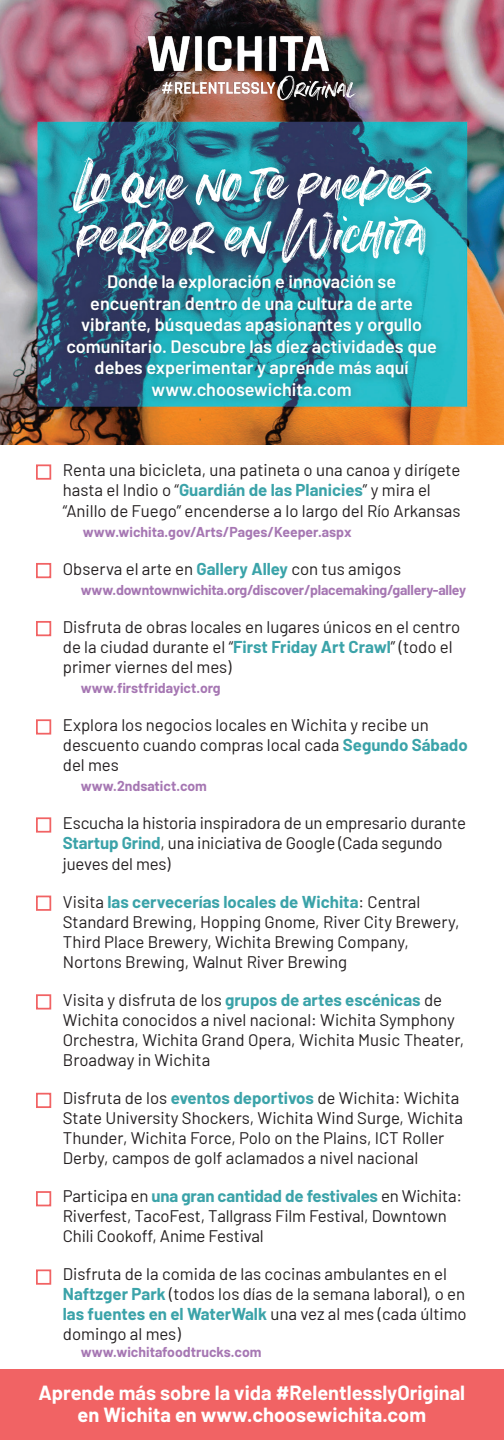
<style>
.page{position:relative;width:504px;height:1440px;background:#fff}
.page>*{position:absolute;margin:0;border:0;box-sizing:border-box;transform-origin:0 0}
.t1{font:82px "Summer Loving";color:#fff}
.t2{font:700 20px/22px "Barlow";color:#fff;text-align:center}
.t3{font:600 18px/21.6px "Barlow";color:#fff;text-align:center}
.t4{font:16.8px/20px "Barlow";color:#231f20}
.t5{font:700 14px "Barlow";letter-spacing:-.005em;color:#a677b3}
.s1{font-weight:700;color:#3ba3a9}
</style>
<div class="page">
<img style="left:0;top:0;width:504px;height:444px">
<div style="left:36px;top:464px;width:15px;height:16px;border:2px solid #f16364"></div>
<div style="left:36px;top:563px;width:15px;height:15px;border:2px solid #f16364"></div>
<div style="left:36px;top:621px;width:15px;height:15px;border:2px solid #f16364"></div>
<div style="left:36px;top:719px;width:15px;height:16px;border:2px solid #f16364"></div>
<div style="left:36px;top:817px;width:15px;height:16px;border:2px solid #f16364"></div>
<div style="left:36px;top:896px;width:15px;height:15px;border:2px solid #f16364"></div>
<div style="left:36px;top:994px;width:15px;height:16px;border:2px solid #f16364"></div>
<div style="left:36px;top:1093px;width:15px;height:15px;border:2px solid #f16364"></div>
<div style="left:36px;top:1191px;width:15px;height:15px;border:2px solid #f16364"></div>
<div style="left:36px;top:1269px;width:15px;height:16px;border:2px solid #f16364"></div>
<div style="left:0;top:1369px;width:504px;height:71px;background:#f16364"></div>
<div style="left:61px;top:145px;width:383px;height:131px;background:#231f20;opacity:.25"></div>
<img style="left:104px;top:0;width:296px;height:134px">
<div style="left:58px;top:265px;width:388px;height:141px;background:#231f20;opacity:.4"></div>
<p class="t1" style="left:73px;top:133px;width:359px">Lo que no te puedes</p>
<p class="t1" style="left:77px;top:185px;width:351px">perder en Wichita</p>
<p class="t3" style="left:66px;top:269px;width:372px">Donde la exploración e innovación se encuentran dentro de una cultura de arte vibrante, búsquedas apasionantes y orgullo comunitario. Descubre las diez actividades que debes experimentar y aprende más aquí</p>
<p class="t3" style="left:152px;top:377px;width:202px">www.choosewichita.com</p>
<p class="t4" style="left:63px;top:459px;width:399px">Renta una bicicleta, una patineta o una canoa y dirígete hasta el Indio o “<span class="s1">Guardián de las Planicies</span>” y mira el “Anillo de Fuego” encenderse a lo largo del Río Arkansas</p>
<p class="t5" style="left:83px;top:521px;width:270px">www.wichita.gov/Arts/Pages/Keeper.aspx</p>
<p class="t4" style="left:63px;top:558px;width:340px">Observa el arte en <span class="s1">Gallery Alley</span> con tus amigos</p>
<p class="t5" style="left:81px;top:579px;width:387px">www.downtownwichita.org/discover/placemaking/gallery-alley</p>
<p class="t4" style="left:63px;top:615px;width:399px">Disfruta de obras locales en lugares únicos en el centro de la ciudad durante el “<span class="s1">First Friday Art Crawl</span>” (todo el primer viernes del mes)</p>
<p class="t5" style="left:81px;top:678px;width:141px">www.firstfridayict.org</p>
<p class="t4" style="left:63px;top:714px;width:406px">Explora los negocios locales en Wichita y recibe un descuento cuando compras local cada <span class="s1">Segundo Sábado </span>del mes</p>
<p class="t5" style="left:81px;top:776px;width:128px">www.2ndsatict.com</p>
<p class="t4" style="left:63px;top:812px;width:405px">Escucha la historia inspiradora de un empresario durante<br><span class="s1">Startup Grind</span>, una iniciativa de Google (Cada segundo jueves del mes)</p>
<p class="t4" style="left:63px;top:890px;width:398px">Visita <span class="s1">las cervecerías locales de Wichita</span>: Central Standard Brewing, Hopping Gnome, River City Brewery, Third Place Brewery, Wichita Brewing Company, Nortons Brewing, Walnut River Brewing</p>
<p class="t4" style="left:63px;top:988px;width:403px">Visita y disfruta de los <span class="s1">grupos de artes escénicas</span> de Wichita conocidos a nivel nacional: Wichita Symphony Orchestra, Wichita Grand Opera, Wichita Music Theater, Broadway in Wichita</p>
<p class="t4" style="left:63px;top:1086px;width:402px">Disfruta de los <span class="s1">eventos deportivos</span> de Wichita: Wichita State University Shockers, Wichita Wind Surge, Wichita Thunder, Wichita Force, Polo on the Plains, ICT Roller Derby, campos de golf aclamados a nivel nacional</p>
<p class="t4" style="left:63px;top:1185px;width:401px">Participa en <span class="s1">una gran cantidad de festivales</span> en Wichita:<br>Riverfest, TacoFest, Tallgrass Film Festival, Downtown<br>Chili Cookoff, Anime Festival</p>
<p class="t4" style="left:63px;top:1263px;width:405px">Disfruta de la comida de las cocinas ambulantes en el <span class="s1">Naftzger Park</span> (todos los días de la semana laboral), o en <span class="s1">las fuentes en el WaterWalk</span> una vez al mes (cada último domingo al mes)</p>
<p class="t5" style="left:81px;top:1342px;width:182px">www.wichitafoodtrucks.com</p>
<p class="t2" style="left:39px;top:1381px;width:428px">Aprende más sobre la vida #RelentlesslyOriginal en Wichita en www.choosewichita.com</p>
</div>
